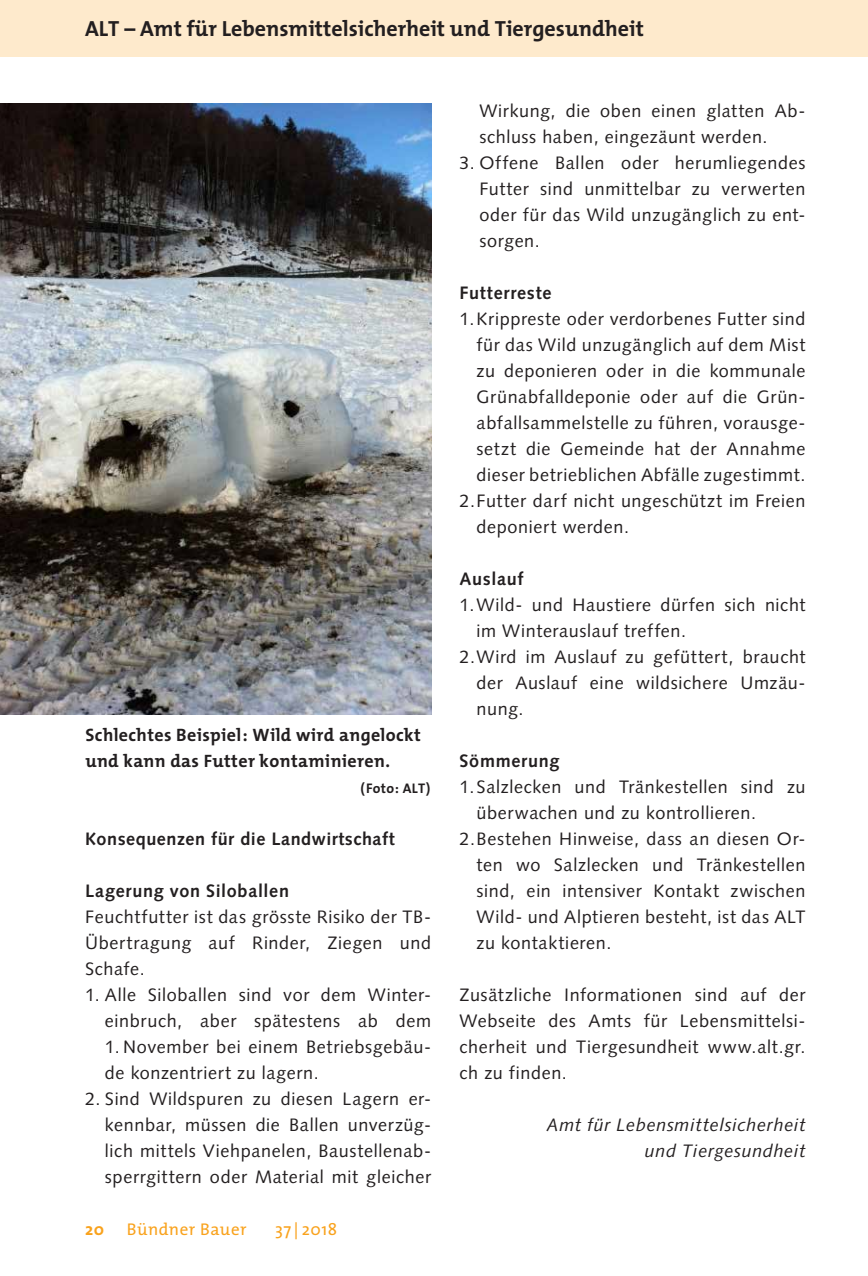
<style>
.page{position:relative;width:868px;height:1276px;background:#fff}
.page>*{position:absolute;margin:0;border:0;box-sizing:border-box;transform-origin:0 0}
.t1{font:700 22px "The Mix";color:#231f20}
.t2{font:18px/26px "Syntax LT Std";letter-spacing:.035em;color:#231f20;text-align:justify}
.t3{font:700 18px "Syntax LT Std";letter-spacing:.03em;color:#231f20}
.t4{font:700 18px/26px "The Mix";letter-spacing:.02em;color:#231f20}
.t5{font:italic 18px/26px "Syntax LT Std";letter-spacing:.035em;color:#231f20;text-align:right}
.t6{font:17px "The Mix";letter-spacing:.035em;color:#f9a21c}
.t7{font:700 17px "The Mix";color:#f9a21c}
.t8{font:700 14px "The Mix";letter-spacing:.02em;color:#231f20}
</style>
<div class="page">
<div style="left:0;top:0;width:867px;height:57px;background:#feeacc"></div>
<img style="left:0;top:104px;width:431px;height:611px">
<p class="t1" style="left:85px;top:10px;width:560px">ALT – Amt für Lebensmittelsicherheit und Tiergesundheit</p>
<p class="t4" style="left:85px;top:721px;width:337px">Schlechtes Beispiel: Wild wird angelockt und kann das Futter kontaminieren.</p>
<p class="t8" style="left:360px;top:776px;width:71px">(Foto: ALT)</p>
<p class="t3" style="left:85px;top:828px;width:311px">Konsequenzen für die Landwirtschaft</p>
<p class="t3" style="left:85px;top:880px;width:205px">Lagerung von Siloballen</p>
<p class="t2" style="left:85px;top:904px;width:347px">Feuchtfutter ist das grösste Risiko der TB-Übertragung auf Rinder, Ziegen und Schafe.</p>
<p class="t2" style="left:85px;top:982px;width:347px;text-align:right">1. Alle Siloballen sind vor dem Winter&shy;einbruch, aber spätestens ab dem</p>
<p class="t2" style="left:105px;top:1033px;width:327px">1. November bei einem Betriebsgebäu&shy;de konzentriert zu lagern.</p>
<p class="t2" style="left:105px;top:1085px;width:327px;text-indent:-20px">2. Sind Wildspuren zu diesen Lagern er&shy;kennbar, müssen die Ballen unverzüg&shy;lich mittels Viehpanelen, Baustellenab&shy;sperrgittern oder Material mit gleicher</p>
<p class="t7" style="left:85px;top:1215px;width:21px">20</p>
<p class="t6" style="left:127px;top:1215px;width:121px">Bündner Bauer</p>
<p class="t6" style="left:275px;top:1215px;width:64px">37 | 2018</p>
<p class="t2" style="left:479px;top:97px;width:327px">Wirkung, die oben einen glatten Ab&shy;schluss haben, eingezäunt werden.</p>
<p class="t2" style="left:479px;top:149px;width:327px;text-indent:-20px">3. Offene Ballen oder herumliegendes Futter sind unmittelbar zu verwerten oder für das Wild unzugänglich zu ent&shy;sorgen.</p>
<p class="t3" style="left:459px;top:282px;width:93px">Futterreste</p>
<p class="t2" style="left:459px;top:305px;width:347px">1.Krippreste oder verdorbenes Futter sind</p>
<p class="t2" style="left:476px;top:331px;width:330px">für das Wild unzugänglich auf dem Mist</p>
<p class="t2" style="left:476px;top:357px;width:330px">zu deponieren oder in die kommunale</p>
<p class="t2" style="left:476px;top:383px;width:330px">Grünabfalldeponie oder auf die Grün-</p>
<p class="t2" style="left:476px;top:409px;width:330px">abfallsammelstelle zu führen, vorausge-</p>
<p class="t2" style="left:476px;top:435px;width:330px">setzt die Gemeinde hat der Annahme</p>
<p class="t2" style="left:476px;top:461px;width:330px">dieser betrieblichen Abfälle zugestimmt.</p>
<p class="t2" style="left:459px;top:487px;width:347px">2.Futter darf nicht ungeschützt im Freien</p>
<p class="t2" style="left:476px;top:513px;width:154px">deponiert werden.</p>
<p class="t3" style="left:459px;top:568px;width:65px">Auslauf</p>
<p class="t2" style="left:459px;top:591px;width:347px">1.Wild- und Haustiere dürfen sich nicht</p>
<p class="t2" style="left:476px;top:617px;width:211px">im Winterauslauf treffen.</p>
<p class="t2" style="left:459px;top:643px;width:347px">2.Wird im Auslauf zu gefüttert, braucht</p>
<p class="t2" style="left:476px;top:669px;width:330px">der Auslauf eine wildsichere Umzäu-</p>
<p class="t2" style="left:476px;top:695px;width:48px">nung.</p>
<p class="t3" style="left:459px;top:750px;width:101px">Sömmerung</p>
<p class="t2" style="left:459px;top:773px;width:347px">1.Salzlecken und Tränkestellen sind zu</p>
<p class="t2" style="left:476px;top:799px;width:281px">überwachen und zu kontrollieren.</p>
<p class="t2" style="left:459px;top:825px;width:347px">2.Bestehen Hinweise, dass an diesen Or-</p>
<p class="t2" style="left:476px;top:851px;width:330px">ten wo Salzlecken und Tränkestellen</p>
<p class="t2" style="left:476px;top:877px;width:330px">sind, ein intensiver Kontakt zwischen</p>
<p class="t2" style="left:476px;top:903px;width:330px">Wild- und Alptieren besteht, ist das ALT</p>
<p class="t2" style="left:476px;top:929px;width:136px">zu kontaktieren.</p>
<p class="t2" style="left:459px;top:981px;width:347px">Zusätzliche Informationen sind auf der Webseite des Amts für Lebensmittelsi&shy;cherheit und Tiergesundheit www.alt.gr. ch zu finden.</p>
<p class="t5" style="left:546px;top:1111px;width:261px">Amt für Lebensmittelsicherheit und Tiergesundheit</p>
</div>
